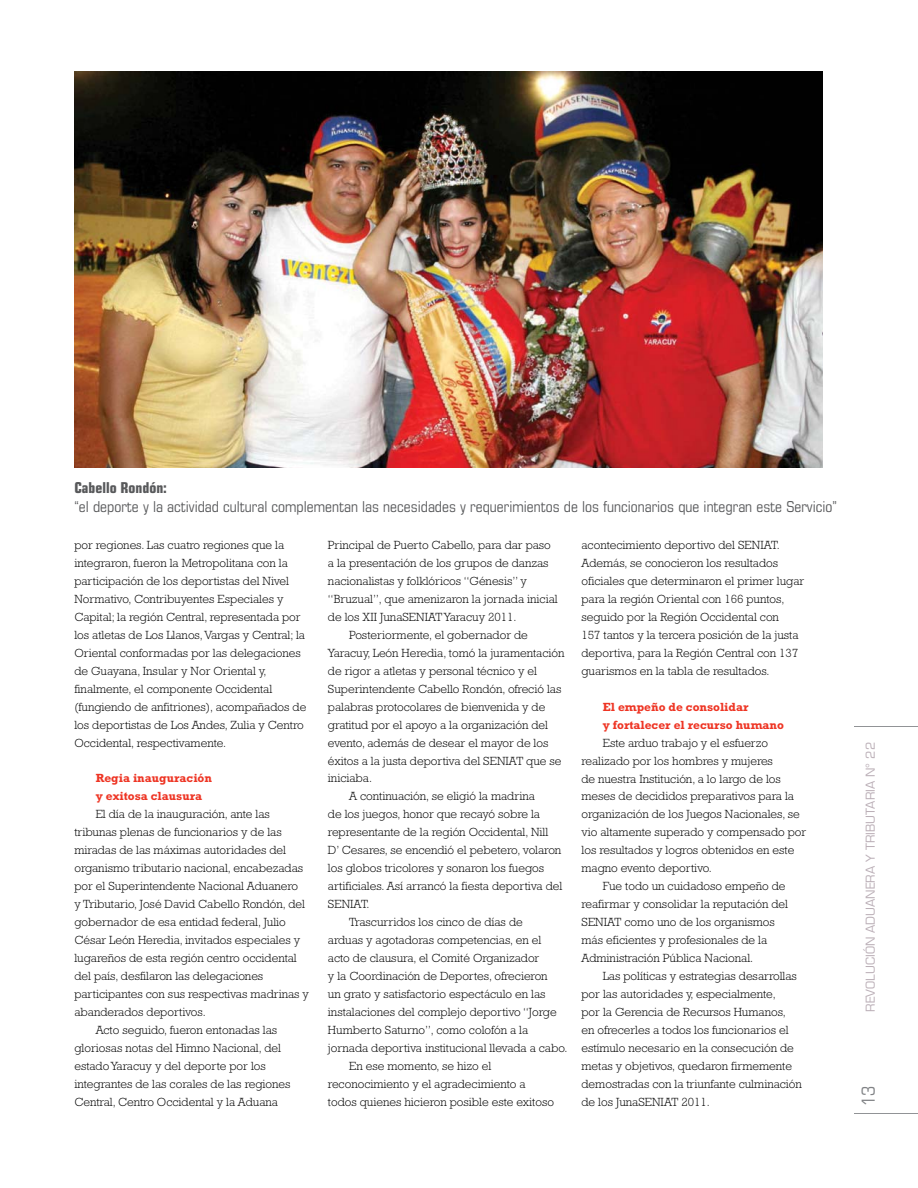
<style>
.page{position:relative;width:918px;height:1188px;background:#fff}
.page>*{position:absolute;margin:0;border:0;box-sizing:border-box;transform-origin:0 0}
.t1{font:condensed 18px "Eurostile LT Std";color:#808285}
.t2{font:condensed 15px "Eurostile LT Std";color:#58595b}
.t3{font:700 condensed 15px "Eurostile LT Std";color:#58595b}
.t4{font:300 12px/18px "Rockwell Std";color:#000}
.t5{font:700 12px/18px "Rockwell Std";color:#ee3524}
.t6{font:12px "Eurostile LT Std";color:#bbafb7}
</style>
<div class="page">
<hr style="left:854px;top:1113px;width:64px;height:1px;background:#919396">
<hr style="left:854px;top:726px;width:64px;height:1px;background:#919396">
<img style="left:74px;top:71px;width:748px;height:397px">
<p class="t3" style="left:74px;top:480px;width:94px">Cabello Rondón:</p>
<p class="t2" style="left:74px;top:500px;width:764px">“el deporte y la actividad cultural complementan las necesidades y requerimientos de los funcionarios que integran este Servicio”</p>
<p class="t4" style="left:74px;top:537px;width:233px">por regiones. Las cuatro regiones que la integraron, fueron la Metropolitana con la participación de los deportistas del Nivel Normativo, Contribuyentes Especiales y Capital; la región Central, representada por los atletas de Los Llanos, Vargas y Central; la Oriental conformadas por las delegaciones de Guayana, Insular y Nor Oriental y, finalmente, el componente Occidental (fungiendo de anfitriones), acompañados de los deportistas de Los Andes, Zulia y Centro Occidental, respectivamente.</p>
<p class="t5" style="left:96px;top:771px;width:118px">Regia inauguración y exitosa clausura</p>
<p class="t4" style="left:96px;top:807px;width:176px">El día de la inauguración, ante las</p>
<p class="t4" style="left:74px;top:825px;width:209px">tribunas plenas de funcionarios y de las</p>
<p class="t4" style="left:74px;top:843px;width:213px">miradas de las máximas autoridades del</p>
<p class="t4" style="left:74px;top:861px;width:230px">organismo tributario nacional, encabezadas</p>
<p class="t4" style="left:74px;top:879px;width:225px">por el Superintendente Nacional Aduanero</p>
<p class="t4" style="left:74px;top:897px;width:232px">y Tributario, José David Cabello Rondón, del</p>
<p class="t4" style="left:74px;top:915px;width:213px">gobernador de esa entidad federal, Julio</p>
<p class="t4" style="left:74px;top:932px;width:227px">César León Heredia, invitados especiales y</p>
<p class="t4" style="left:74px;top:950px;width:224px">lugareños de esta región centro occidental</p>
<p class="t4" style="left:74px;top:968px;width:190px">del país, desfilaron las delegaciones</p>
<p class="t4" style="left:74px;top:986px;width:236px">participantes con sus respectivas madrinas y</p>
<p class="t4" style="left:74px;top:1004px;width:133px">abanderados deportivos.</p>
<p class="t4" style="left:96px;top:1022px;width:183px">Acto seguido, fueron entonadas las</p>
<p class="t4" style="left:74px;top:1040px;width:208px">gloriosas notas del Himno Nacional, del</p>
<p class="t4" style="left:74px;top:1058px;width:193px">estado Yaracuy y del deporte por los</p>
<p class="t4" style="left:74px;top:1076px;width:218px">integrantes de las corales de las regiones</p>
<p class="t4" style="left:74px;top:1094px;width:205px">Central, Centro Occidental y la Aduana</p>
<p class="t4" style="left:328px;top:537px;width:224px">Principal de Puerto Cabello, para dar paso</p>
<p class="t4" style="left:328px;top:555px;width:222px">a la presentación de los grupos de danzas</p>
<p class="t4" style="left:328px;top:573px;width:201px">nacionalistas y folklóricos “Génesis” y</p>
<p class="t4" style="left:328px;top:591px;width:231px">“Bruzual”, que amenizaron la jornada inicial</p>
<p class="t4" style="left:328px;top:609px;width:190px">de los XII JunaSENIAT Yaracuy 2011.</p>
<p class="t4" style="left:349px;top:627px;width:180px">Posteriormente, el gobernador de</p>
<p class="t4" style="left:328px;top:645px;width:238px">Yaracuy, León Heredia, tomó la juramentación</p>
<p class="t4" style="left:328px;top:663px;width:211px">de rigor a atletas y personal técnico y el</p>
<p class="t4" style="left:328px;top:681px;width:235px">Superintendente Cabello Rondón, ofreció las</p>
<p class="t4" style="left:328px;top:699px;width:219px">palabras protocolares de bienvenida y de</p>
<p class="t4" style="left:328px;top:717px;width:222px">gratitud por el apoyo a la organización del</p>
<p class="t4" style="left:328px;top:735px;width:222px">evento, además de desear el mayor de los</p>
<p class="t4" style="left:328px;top:753px;width:235px">éxitos a la justa deportiva del SENIAT que se</p>
<p class="t4" style="left:328px;top:771px;width:46px">iniciaba.</p>
<p class="t4" style="left:349px;top:789px;width:187px">A continuación, se eligió la madrina</p>
<p class="t4" style="left:328px;top:807px;width:214px">de los juegos, honor que recayó sobre la</p>
<p class="t4" style="left:328px;top:825px;width:222px">representante de la región Occidental, Nill</p>
<p class="t4" style="left:328px;top:843px;width:235px">D’ Cesares, se encendió el pebetero, volaron</p>
<p class="t4" style="left:328px;top:861px;width:218px">los globos tricolores y sonaron los fuegos</p>
<p class="t4" style="left:328px;top:879px;width:236px">artificiales. Así arrancó la fiesta deportiva del</p>
<p class="t4" style="left:328px;top:897px;width:43px">SENIAT.</p>
<p class="t4" style="left:349px;top:915px;width:175px">Trascurridos los cinco de días de</p>
<p class="t4" style="left:328px;top:932px;width:215px">arduas y agotadoras competencias, en el</p>
<p class="t4" style="left:328px;top:950px;width:213px">acto de clausura, el Comité Organizador</p>
<p class="t4" style="left:328px;top:968px;width:221px">y la Coordinación de Deportes, ofrecieron</p>
<p class="t4" style="left:328px;top:986px;width:219px">un grato y satisfactorio espectáculo en las</p>
<p class="t4" style="left:328px;top:1004px;width:230px">instalaciones del complejo deportivo “Jorge</p>
<p class="t4" style="left:328px;top:1022px;width:202px">Humberto Saturno”, como colofón a la</p>
<p class="t4" style="left:328px;top:1040px;width:241px">jornada deportiva institucional llevada a cabo.</p>
<p class="t4" style="left:349px;top:1058px;width:144px">En ese momento, se hizo el</p>
<p class="t4" style="left:328px;top:1076px;width:199px">reconocimiento y el agradecimiento a</p>
<p class="t4" style="left:328px;top:1094px;width:228px">todos quienes hicieron posible este exitoso</p>
<p class="t4" style="left:582px;top:537px;width:224px">acontecimiento deportivo del SENIAT.<br>Además, se conocieron los resultados oficiales que determinaron el primer lugar para la región Oriental con 166 puntos, seguido por la Región Occidental con<br>157 tantos y la tercera posición de la justa deportiva, para la Región Central con 137 guarismos en la tabla de resultados.</p>
<p class="t5" style="left:603px;top:699px;width:183px">El empeño de consolidar<br>y fortalecer el recurso humano</p>
<p class="t4" style="left:603px;top:735px;width:167px">Este arduo trabajo y el esfuerzo</p>
<p class="t4" style="left:582px;top:753px;width:193px">realizado por los hombres y mujeres</p>
<p class="t4" style="left:582px;top:771px;width:201px">de nuestra Institución, a lo largo de los</p>
<p class="t4" style="left:582px;top:789px;width:214px">meses de decididos preparativos para la</p>
<p class="t4" style="left:582px;top:807px;width:220px">organización de los Juegos Nacionales, se</p>
<p class="t4" style="left:582px;top:825px;width:226px">vio altamente superado y compensado por</p>
<p class="t4" style="left:582px;top:843px;width:214px">los resultados y logros obtenidos en este</p>
<p class="t4" style="left:582px;top:861px;width:132px">magno evento deportivo.</p>
<p class="t4" style="left:603px;top:879px;width:184px">Fue todo un cuidadoso empeño de</p>
<p class="t4" style="left:582px;top:897px;width:208px">reafirmar y consolidar la reputación del</p>
<p class="t4" style="left:582px;top:915px;width:195px">SENIAT como uno de los organismos</p>
<p class="t4" style="left:582px;top:932px;width:187px">más eficientes y profesionales de la</p>
<p class="t4" style="left:582px;top:950px;width:173px">Administración Pública Nacional.</p>
<p class="t4" style="left:603px;top:968px;width:196px">Las políticas y estrategias desarrollas</p>
<p class="t4" style="left:582px;top:986px;width:196px">por las autoridades y, especialmente,</p>
<p class="t4" style="left:582px;top:1004px;width:206px">por la Gerencia de Recursos Humanos,</p>
<p class="t4" style="left:582px;top:1022px;width:209px">en ofrecerles a todos los funcionarios el</p>
<p class="t4" style="left:582px;top:1040px;width:214px">estímulo necesario en la consecución de</p>
<p class="t4" style="left:582px;top:1058px;width:212px">metas y objetivos, quedaron firmemente</p>
<p class="t4" style="left:582px;top:1076px;width:222px">demostradas con la triunfante culminación</p>
<p class="t4" style="left:582px;top:1094px;width:130px">de los JunaSENIAT 2011.</p>
<p class="t6" style="left:865px;top:1012px;width:271px;rotate:-90deg">REVOLUCIÓN ADUANERA Y TRIBUTARIA N° 22</p>
<h1 class="t1" style="left:860px;top:1106px;width:22px;rotate:-90deg">13</h1>
</div>
